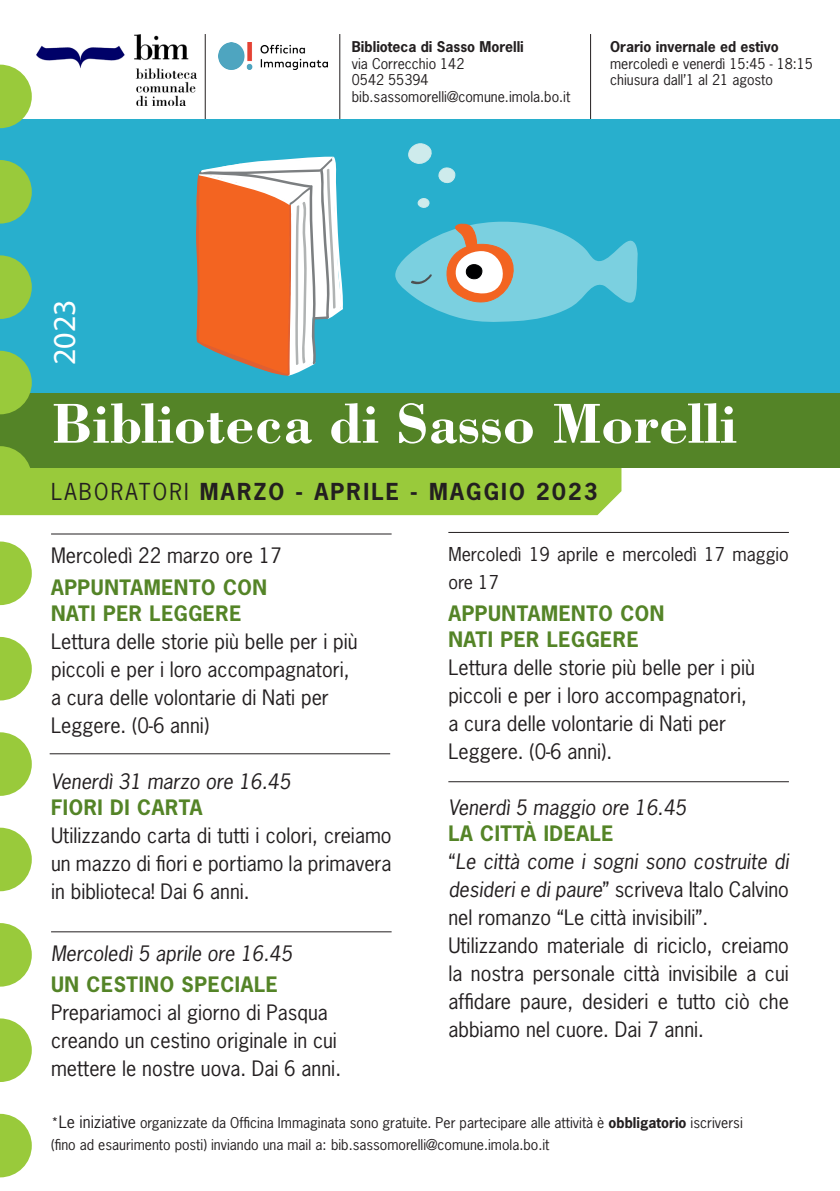
<style>
.page{position:relative;width:840px;height:1191px;background:#fff}
.page>*{position:absolute;margin:0;border:0;box-sizing:border-box;transform-origin:0 0}
.t1{font:700 58px "Bodoni Std";color:#fff}
.t2{font:32px "Myriad Pro";color:#fff}
.t3{font:700 22px "News Gothic Std";letter-spacing:.1em;color:#231f20}
.Titolo_Viola{font:20px/28px "News Gothic Std";color:#231f20;text-align:justify}
.Titolo_Verde{font:700 20px "News Gothic Std";letter-spacing:.03em;color:#548427}
.Titolo_Verde-2{font:20px/28px "News Gothic Std";color:#231f20}
.Titolo_Verde-3{font:italic 20px "News Gothic Std";color:#231f20}
.Data{font:italic 20px "News Gothic Std";color:#231f20}
.Data-2{font:20px "News Gothic Std";color:#231f20}
.Data-3{font:18px/28px "News Gothic Std";color:#231f20}
.Info{font:14px/22px "News Gothic Std";color:#231f20}
.t4{font:700 14px "News Gothic Std";color:#231f20}
.s1{font-weight:400}
.s2{font-style:italic}
.s3{font-size:16px}
.s4{font-weight:700}
</style>
<div class="page">
<hr style="left:339px;top:34px;width:1px;height:109px;background:#231f20">
<img style="left:37px;top:34px;width:159px;height:71px">
<hr style="left:590px;top:34px;width:1px;height:109px;background:#231f20">
<hr style="left:205px;top:34px;width:1px;height:109px;background:#231f20">
<div style="left:0;top:371px;width:839px;height:96px;background:#548427"></div>
<div style="left:0;top:119px;width:839px;height:274px;background:#28afcd"></div>
<svg style="left:196px;top:156px;width:147px;height:220px;background:#cf9c7f"></svg>
<svg style="left:395px;top:221px;width:243px;height:101px"></svg>
<svg style="left:417px;top:198px;width:12px;height:10px"></svg>
<svg style="left:408px;top:143px;width:48px;height:41px"></svg>
<hr style="left:51px;top:533px;width:340px;height:1px;background:#231f20">
<hr style="left:51px;top:931px;width:340px;height:1px;background:#231f20">
<hr style="left:448px;top:532px;width:340px;height:1px;background:#231f20">
<svg style="left:0;top:65px;width:32px;height:63px"></svg>
<svg style="left:0;top:160px;width:32px;height:64px"></svg>
<svg style="left:0;top:255px;width:32px;height:64px"></svg>
<svg style="left:0;top:351px;width:32px;height:63px"></svg>
<svg style="left:0;top:446px;width:621px;height:69px"></svg>
<svg style="left:0;top:541px;width:32px;height:64px"></svg>
<svg style="left:0;top:637px;width:32px;height:63px"></svg>
<svg style="left:0;top:732px;width:32px;height:64px"></svg>
<svg style="left:0;top:827px;width:32px;height:64px"></svg>
<svg style="left:0;top:923px;width:32px;height:63px"></svg>
<svg style="left:0;top:1018px;width:32px;height:64px"></svg>
<svg style="left:0;top:1113px;width:32px;height:64px"></svg>
<hr style="left:50px;top:753px;width:340px;height:1px;background:#231f20">
<img style="left:218px;top:43px;width:109px;height:26px">
<hr style="left:448px;top:781px;width:340px;height:1px;background:#231f20">
<p class="t4" style="left:351px;top:37px;width:173px">Biblioteca di Sasso Morelli</p>
<p class="Info" style="left:351px;top:52px;width:114px">via Correcchio 142</p>
<p class="Info" style="left:351px;top:69px;width:78px">0542 55394</p>
<p class="Info" style="left:351px;top:86px;width:220px">bib.sassomorelli@comune.imola.bo.it</p>
<p class="t4" style="left:609px;top:37px;width:170px">Orario invernale ed estivo</p>
<p class="Info" style="left:609px;top:52px;width:204px">mercoledì e venerdì 15:45 - 18:15</p>
<p class="Info" style="left:609px;top:69px;width:164px">chiusura dall’1 al 21 agosto</p>
<p class="t2" style="left:45px;top:365px;width:67px;rotate:-90deg">2023</p>
<p class="t1" style="left:51px;top:387px;width:686px">Biblioteca di Sasso Morelli</p>
<p class="t3" style="left:51px;top:477px;width:547px"><span class="s1">LABORATORI</span> MARZO - APRILE - MAGGIO 2023</p>
<p class="Data-2" style="left:51px;top:542px;width:232px">Mercoledì 22 marzo ore 17</p>
<p class="Titolo_Verde" style="left:51px;top:574px;width:217px">APPUNTAMENTO CON</p>
<p class="Titolo_Verde" style="left:51px;top:600px;width:192px">NATI PER LEGGERE</p>
<p class="Titolo_Viola" style="left:51px;top:627px;width:308px;text-align:left">Lettura delle storie più belle per i più piccoli e per i loro accompagnatori, a cura delle volontarie di Nati per<br>Leggere. (0-6 anni)</p>
<p class="Titolo_Verde-3" style="left:51px;top:768px;width:241px">Venerdì 31 marzo ore 16.45</p>
<p class="Titolo_Verde" style="left:51px;top:794px;width:153px">FIORI DI CARTA</p>
<p class="Titolo_Viola" style="left:51px;top:821px;width:342px">Utilizzando carta di tutti i colori, creiamo un mazzo di fiori e portiamo la primavera in biblioteca! Dai 6 anni.</p>
<p class="Data" style="left:51px;top:940px;width:242px">Mercoledì 5 aprile ore 16.45</p>
<p class="Titolo_Verde" style="left:51px;top:971px;width:228px">UN CESTINO SPECIALE</p>
<p class="Titolo_Verde-2" style="left:51px;top:998px;width:291px">Prepariamoci al giorno di Pasqua creando un cestino originale in cui mettere le nostre uova. Dai 6 anni.</p>
<p class="Data-3" style="left:448px;top:540px;width:342px">Mercoledì 19 aprile e mercoledì 17 maggio ore 17</p>
<p class="Titolo_Verde" style="left:448px;top:600px;width:217px">APPUNTAMENTO CON</p>
<p class="Titolo_Verde" style="left:448px;top:626px;width:192px">NATI PER LEGGERE</p>
<p class="Titolo_Viola" style="left:448px;top:653px;width:308px;text-align:left">Lettura delle storie più belle per i più piccoli e per i loro accompagnatori, a cura delle volontarie di Nati per<br>Leggere. (0-6 anni).</p>
<p class="Titolo_Verde-3" style="left:448px;top:794px;width:239px">Venerdì 5 maggio ore 16.45</p>
<p class="Titolo_Verde" style="left:448px;top:820px;width:167px">LA CITTÀ IDEALE</p>
<p class="Titolo_Viola" style="left:448px;top:847px;width:342px">“<span class="s2">Le città come i sogni sono costruite di desideri e di paure</span>” scriveva Italo Calvino nel romanzo “Le città invisibili”.</p>
<p class="Titolo_Viola" style="left:448px;top:931px;width:342px">Utilizzando materiale di riciclo, creiamo la nostra personale città invisibile a cui affidare paure, desideri e tutto ciò che abbiamo nel cuore. Dai 7 anni.</p>
<p class="Info" style="left:51px;top:1112px;width:693px">*<span class="s3">Le iniziative</span> organizzate da Officina Immaginata sono gratuite. Per partecipare alle attività è <span class="s4">obbligatorio</span> iscriversi (fino ad esaurimento posti) inviando una mail a: bib.sassomorelli@comune.imola.bo.it</p>
</div>
